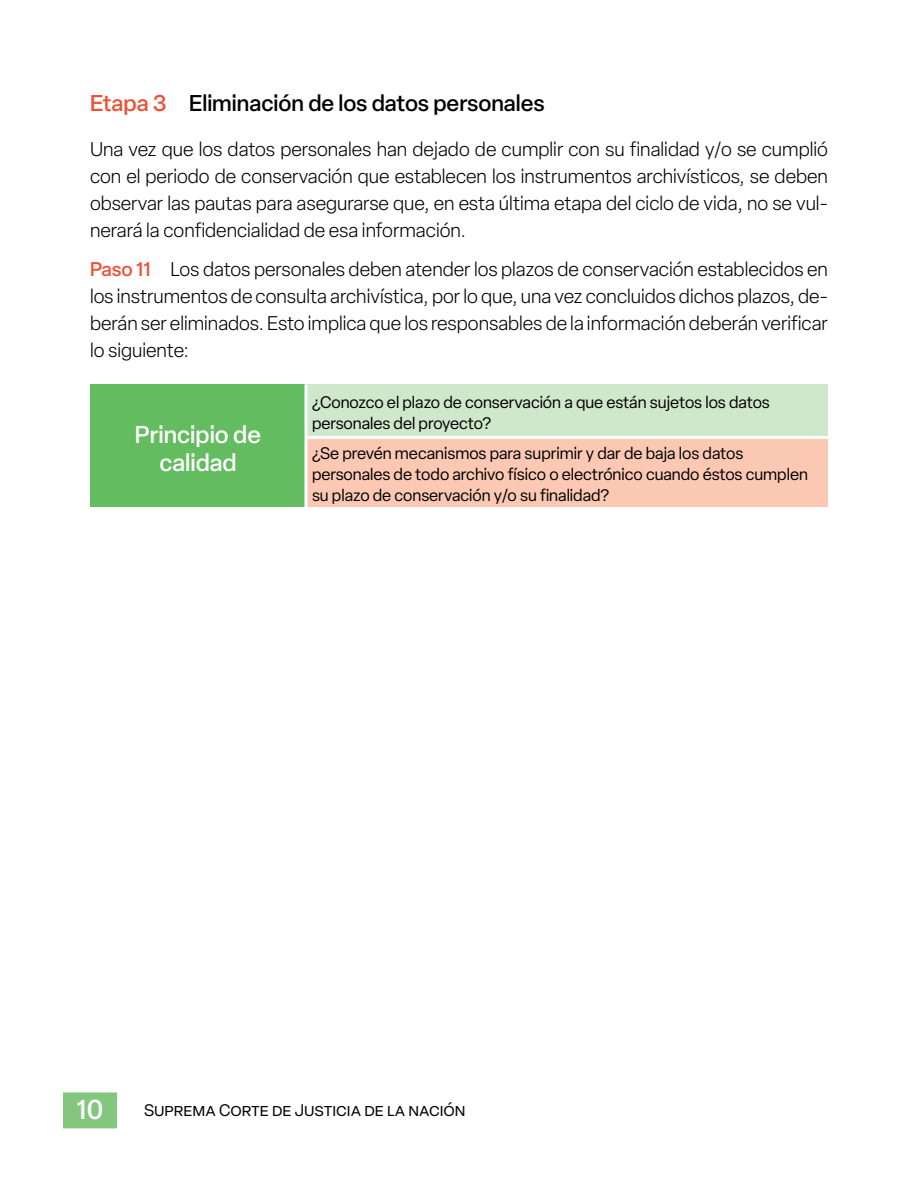
<style>
.page{position:relative;width:918px;height:1188px;background:#fff}
.page>*{position:absolute;margin:0;border:0;box-sizing:border-box;transform-origin:0 0}
.t1{font:500 27px "Elza";color:#fff}
.PREG_1{font:500 24px/28.5px "Elza";color:#fff;text-align:center}
.ETAPA{font:500 22.5px "Elza";color:#000}
.S_S{font:300 19.5px/27px "Elza";color:#000;text-align:justify}
.PASO{font:300 19.5px/27px "Elza";color:#000;text-align:justify}
.PREG_2{font:16.5px/21px "Elza";color:#000}
.s1{color:#ed5136}
.s2{font-weight:500;color:#ed5136}
</style>
<div class="page">
<div style="left:63px;top:1092px;width:54px;height:36px;background:#83c77e"></div>
<div style="left:90px;top:384px;width:216px;height:123px;background:#63bd60"></div>
<div style="left:306px;top:384px;width:522px;height:53px;background:#cfe7ca"></div>
<div style="left:306px;top:437px;width:522px;height:70px;background:#fbc9b3"></div>
<svg style="left:304px;top:384px;width:4px;height:52px"></svg>
<hr style="left:304px;top:436px;width:524px;height:3px;background:#fff">
<svg style="left:304px;top:439px;width:4px;height:68px"></svg>
<p class="ETAPA" style="left:90px;top:88px;width:456px"><span class="s1">Etapa 3</span> Eliminación de los datos personales</p>
<p class="S_S" style="left:90px;top:136px;width:740px">Una vez que los datos personales han dejado de cumplir con su finalidad y/o se cumplió con el periodo de conservación que establecen los instrumentos archivísticos, se deben observar las pautas para asegurarse que, en esta última etapa del ciclo de vida, no se vul&shy;nerará la confidencialidad de esa información.</p>
<p class="PASO" style="left:90px;top:256px;width:740px"><span class="s2">Paso 11</span> Los datos personales deben atender los plazos de conservación establecidos en los instrumentos de consulta archivística, por lo que, una vez concluidos dichos plazos, de&shy;berán ser eliminados. Esto implica que los responsables de la información deberán verificar lo siguiente:</p>
<p class="PREG_1" style="left:135px;top:420px;width:128px">Principio de calidad</p>
<p class="PREG_2" style="left:312px;top:392px;width:459px">¿Conozco el plazo de conservación a que están sujetos los datos personales del proyecto?</p>
<p class="PREG_2" style="left:312px;top:443px;width:497px">¿Se prevén mecanismos para suprimir y dar de baja los datos personales de todo archivo físico o electrónico cuando éstos cumplen su plazo de conservación y/o su finalidad?</p>
<h1 class="t1" style="left:77px;top:1091px;width:28px">10</h1>
<p class="PREG_2" style="left:144px;top:1100px;width:323px">Suprema Corte de Justicia de la nación</p>
</div>
